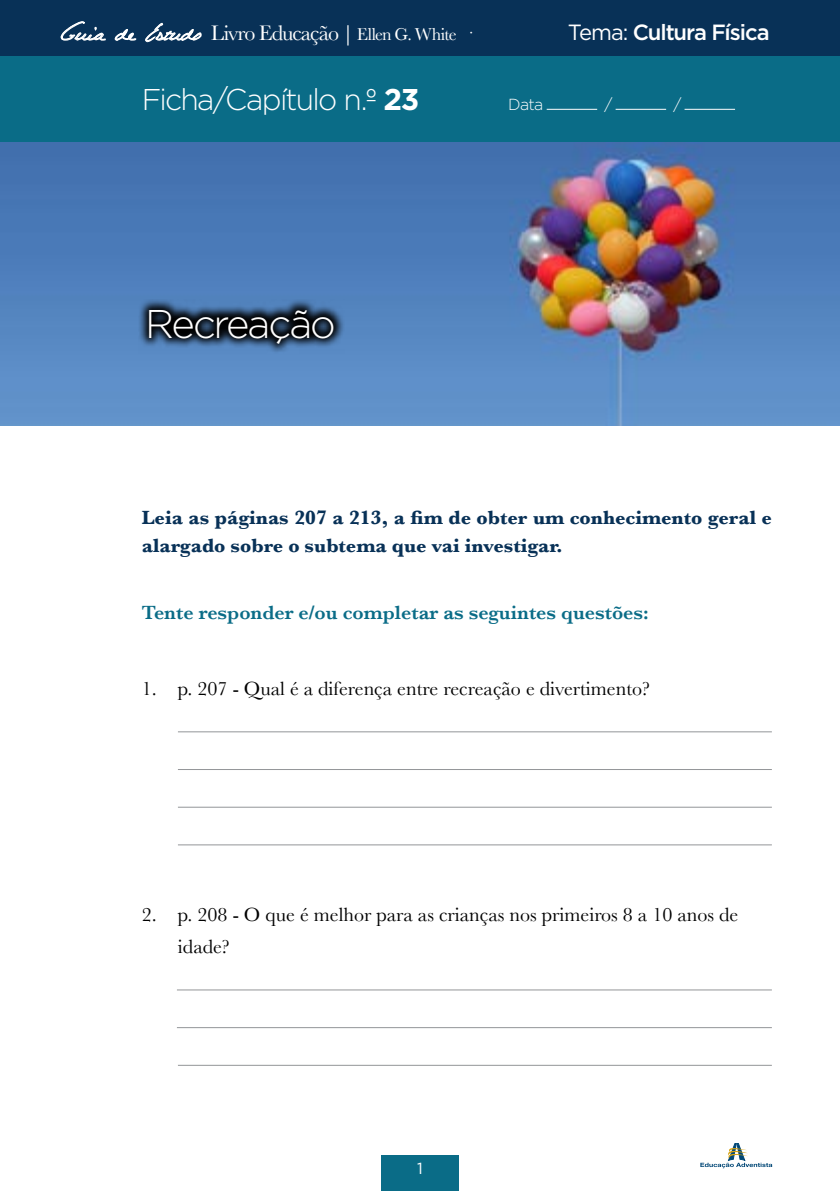
<style>
.page{position:relative;width:840px;height:1191px;background:#fff}
.page>*{position:absolute;margin:0;border:0;box-sizing:border-box;transform-origin:0 0}
.t1{font:300 40px "Gotham";letter-spacing:-.055em;color:#fff}
.t2{font:300 30px "Gotham";letter-spacing:-.06em;color:#fff}
.t3{font:22px "Baskerville";letter-spacing:-.045em;color:#fff}
.t4{font:500 22px "Gotham";letter-spacing:-.05em;color:#fff}
.t5{font:20px/32px "Baskerville";color:#000}
.t6{font:700 20px/28px "Baskerville";color:#083157}
.t7{font:600 20px "Baskerville";color:#0a6c87}
.t8{font:300 16px "Gotham";color:#fff}
.t9{font:16px "Gotham";color:#fff}
.s1{font-family:"Celine Dion Handwriting";font-size:24px}
.s2{font-size:18px}
.s3{font-weight:400}
.s4{font-weight:700}
</style>
<div class="page">
<div style="left:381px;top:1155px;width:77px;height:36px;background:#0a6c87"></div>
<img style="left:0;top:142px;width:839px;height:283px">
<div style="left:0;top:0;width:839px;height:57px;background:#083157"></div>
<div style="left:0;top:57px;width:839px;height:85px;background:#0a6c87"></div>
<svg style="left:60px;top:21px;width:46px;height:20px"></svg>
<svg style="left:114px;top:29px;width:23px;height:12px"></svg>
<svg style="left:145px;top:23px;width:57px;height:20px"></svg>
<hr style="left:546px;top:109px;width:51px;height:1px;background:#fff">
<hr style="left:615px;top:109px;width:50px;height:1px;background:#fff">
<hr style="left:684px;top:109px;width:50px;height:1px;background:#fff">
<svg style="left:138px;top:300px;width:206px;height:54px;background:#2c4664"></svg>
<svg style="left:700px;top:1143px;width:71px;height:25px"></svg>
<hr style="left:178px;top:731px;width:593px;height:1px;background:#939598">
<hr style="left:178px;top:769px;width:593px;height:1px;background:#939598">
<hr style="left:178px;top:806px;width:593px;height:1px;background:#939598">
<hr style="left:178px;top:844px;width:593px;height:1px;background:#939598">
<hr style="left:177px;top:989px;width:594px;height:1px;background:#939598">
<hr style="left:177px;top:1027px;width:594px;height:1px;background:#939598">
<hr style="left:178px;top:1064px;width:593px;height:1px;background:#939598">
<p class="t3" style="left:61px;top:20px;width:412px"><span class="s1">Guia de Estudo</span> Livro Educação | <span class="s2">Ellen G. White</span> ·</p>
<p class="t4" style="left:567px;top:20px;width:203px"><span class="s3">Tema:</span> Cultura Física</p>
<h2 class="t2" style="left:142px;top:83px;width:279px">Ficha/Capítulo n.º <span class="s4">23</span></h2>
<h1 class="t1" style="left:145px;top:302px;width:192px">Recreação</h1>
<p class="t8" style="left:508px;top:95px;width:37px">Data</p>
<p class="t8" style="left:604px;top:95px;width:9px">/</p>
<p class="t8" style="left:673px;top:95px;width:9px">/</p>
<p class="t6" style="left:142px;top:503px;width:631px">Leia as páginas 207 a 213, a fim de obter um conhecimento geral e alargado sobre o subtema que vai investigar.</p>
<p class="t7" style="left:142px;top:601px;width:508px">Tente responder e/ou completar as seguintes questões:</p>
<p class="t5" style="left:142px;top:672px;width:509px">1. p. 207 - Qual é a diferença entre recreação e divertimento?</p>
<p class="t5" style="left:178px;top:898px;width:561px;text-indent:-36px">2. p. 208 - O que é melhor para as crianças nos primeiros 8 a 10 anos de idade?</p>
<p class="t9" style="left:417px;top:1159px;width:7px">1</p>
</div>
